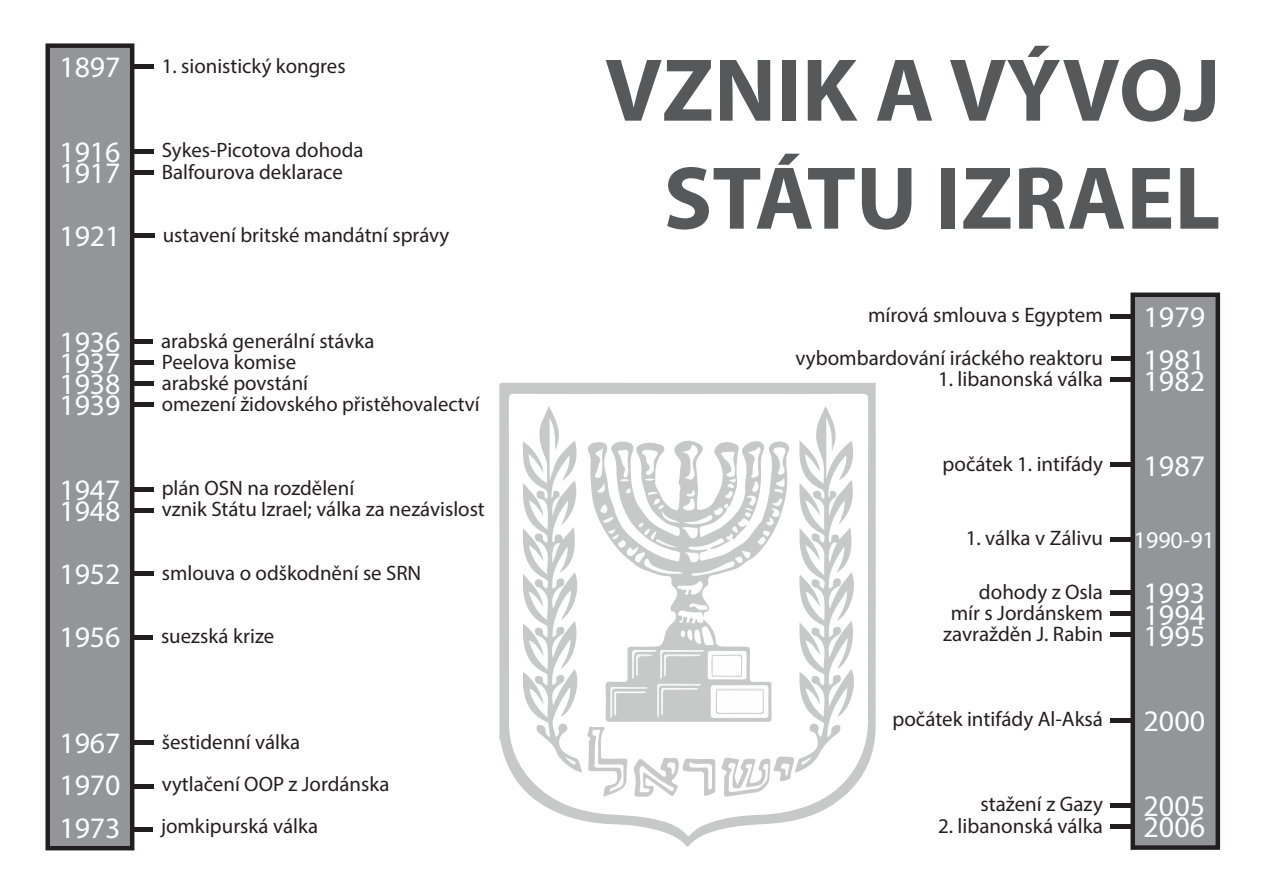
<style>
.page{position:relative;width:1263px;height:893px;background:#fff}
.page>*{position:absolute;margin:0;border:0;box-sizing:border-box;transform-origin:0 0}
.t1{font:700 90px/108px "Myriad Pro";color:#57585a;text-align:right}
.t2{font:30px/21.3px "Myriad Pro";color:#fff;text-align:justify}
.t3{font:29.85px/21.1px "Myriad Pro";color:#fff}
.t4{font:24px "Myriad Pro";color:#fff}
.t5{font:21px/21.3px "Myriad Pro";color:#231f20;text-align:right}
.t6{font:20.85px/21.1px "Myriad Pro";color:#231f20}
</style>
<div class="page">
<svg style="left:499px;top:383px;width:377px;height:464px;fill:#c7c8c8"></svg>
<svg style="left:509px;top:394px;width:359px;height:443px"></svg>
<svg style="left:523px;top:406px;width:336px;height:391px"></svg>
<div style="left:48px;top:46px;width:84px;height:802px;background:#939598"></div>
<div style="left:45px;top:43px;width:89px;height:807px;border:4px solid #231f20"></div>
<hr style="left:132px;top:65px;width:21px;height:4px;background:#231f20">
<hr style="left:132px;top:403px;width:21px;height:4px;background:#231f20">
<hr style="left:132px;top:487px;width:21px;height:4px;background:#231f20">
<hr style="left:132px;top:508px;width:21px;height:4px;background:#231f20">
<div style="left:132px;top:571px;width:21px;height:5px;background:#231f20"></div>
<div style="left:132px;top:740px;width:21px;height:5px;background:#231f20"></div>
<hr style="left:132px;top:785px;width:21px;height:4px;background:#231f20">
<div style="left:132px;top:381px;width:21px;height:5px;background:#231f20"></div>
<div style="left:132px;top:360px;width:21px;height:5px;background:#231f20"></div>
<hr style="left:131px;top:339px;width:22px;height:4px;background:#231f20">
<hr style="left:133px;top:234px;width:21px;height:4px;background:#231f20">
<hr style="left:132px;top:170px;width:21px;height:4px;background:#231f20">
<hr style="left:132px;top:149px;width:21px;height:4px;background:#231f20">
<hr style="left:131px;top:635px;width:22px;height:4px;background:#231f20">
<hr style="left:131px;top:827px;width:22px;height:4px;background:#231f20">
<div style="left:1133px;top:295px;width:85px;height:552px;background:#939598"></div>
<div style="left:1130px;top:292px;width:90px;height:558px;border:4px solid #231f20"></div>
<hr style="left:1111px;top:314px;width:21px;height:4px;background:#231f20">
<hr style="left:1111px;top:633px;width:21px;height:4px;background:#231f20">
<hr style="left:1111px;top:718px;width:21px;height:4px;background:#231f20">
<hr style="left:1111px;top:803px;width:21px;height:4px;background:#231f20">
<hr style="left:1111px;top:824px;width:21px;height:4px;background:#231f20">
<hr style="left:1111px;top:612px;width:21px;height:4px;background:#231f20">
<div style="left:1111px;top:590px;width:21px;height:5px;background:#231f20"></div>
<hr style="left:1111px;top:537px;width:21px;height:4px;background:#231f20">
<hr style="left:1111px;top:463px;width:21px;height:4px;background:#231f20">
<hr style="left:1111px;top:378px;width:21px;height:4px;background:#231f20">
<div style="left:1111px;top:356px;width:22px;height:5px;background:#231f20"></div>
<p class="t3" style="left:59px;top:56px;width:63px">1897</p>
<p class="t6" style="left:162px;top:55px;width:185px">1. sionistický kongres</p>
<p class="t3" style="left:59px;top:141px;width:63px">1916</p>
<p class="t3" style="left:59px;top:141px;width:63px;line-height:63.3px">1917<br>1921</p>
<p class="t6" style="left:162px;top:140px;width:203px">Sykes-Picotova dohoda</p>
<p class="t6" style="left:162px;top:161px;width:183px">Balfourova deklarace</p>
<p class="t6" style="left:163px;top:224px;width:288px">ustavení britské mandátní správy</p>
<p class="t3" style="left:59px;top:331px;width:63px">1936</p>
<p class="t3" style="left:59px;top:352px;width:63px">1937</p>
<p class="t3" style="left:59px;top:373px;width:63px">1938<br>1939</p>
<p class="t6" style="left:161px;top:330px;width:320px">arabská generální stávka<br>Peelova komise<br>arabské povstání<br>omezení židovského přistěhovalectví</p>
<p class="t3" style="left:59px;top:479px;width:63px">1947<br>1948</p>
<p class="t6" style="left:162px;top:477px;width:194px">plán OSN na rozdělení</p>
<p class="t6" style="left:162px;top:499px;width:325px">vznik Státu Izrael; válka za nezávislost</p>
<p class="t3" style="left:59px;top:563px;width:63px">1952</p>
<p class="t6" style="left:162px;top:562px;width:261px">smlouva o odškodnění se SRN</p>
<p class="t3" style="left:59px;top:626px;width:63px">1956</p>
<p class="t6" style="left:161px;top:625px;width:115px">suezská krize</p>
<p class="t3" style="left:59px;top:721px;width:63px;line-height:42.2px">1967<br>1970</p>
<p class="t3" style="left:59px;top:816px;width:63px">1973</p>
<p class="t6" style="left:162px;top:731px;width:140px">šestidenní válka</p>
<p class="t6" style="left:162px;top:773px;width:229px">vytlačení OOP z Jordánska</p>
<p class="t6" style="left:161px;top:815px;width:159px">jomkipurská válka</p>
<p class="t1" style="left:605px;top:33px;width:617px">VZNIK A VÝVOJ<br>STÁTU IZRAEL</p>
<p class="t5" style="left:795px;top:294px;width:309px;line-height:42.5px">mírová smlouva s Egyptem vybombardování iráckého reaktoru</p>
<p class="t5" style="left:938px;top:368px;width:166px">1. libanonská válka</p>
<p class="t5" style="left:942px;top:453px;width:162px">počátek 1. intifády</p>
<p class="t5" style="left:966px;top:527px;width:139px">1. válka v Zálivu</p>
<p class="t5" style="left:943px;top:581px;width:161px">dohody z Osla<br>mír s Jordánskem zavražděn J. Rabin</p>
<p class="t2" style="left:1143px;top:306px;width:63px">1979</p>
<p class="t2" style="left:1143px;top:348px;width:63px">1981</p>
<p class="t2" style="left:1143px;top:370px;width:63px">1982</p>
<p class="t2" style="left:1143px;top:455px;width:63px">1987</p>
<p class="t4" style="left:1134px;top:525px;width:83px">1990-91</p>
<p class="t2" style="left:1143px;top:582px;width:63px">1993<br>1994<br>1995</p>
<p class="t5" style="left:892px;top:708px;width:212px">počátek intifády Al-Aksá</p>
<p class="t2" style="left:1143px;top:710px;width:63px">2000</p>
<p class="t5" style="left:980px;top:793px;width:124px">stažení z Gazy</p>
<p class="t5" style="left:938px;top:814px;width:166px">2. libanonská válka</p>
<p class="t2" style="left:1143px;top:795px;width:63px">2005<br>2006</p>
</div>
